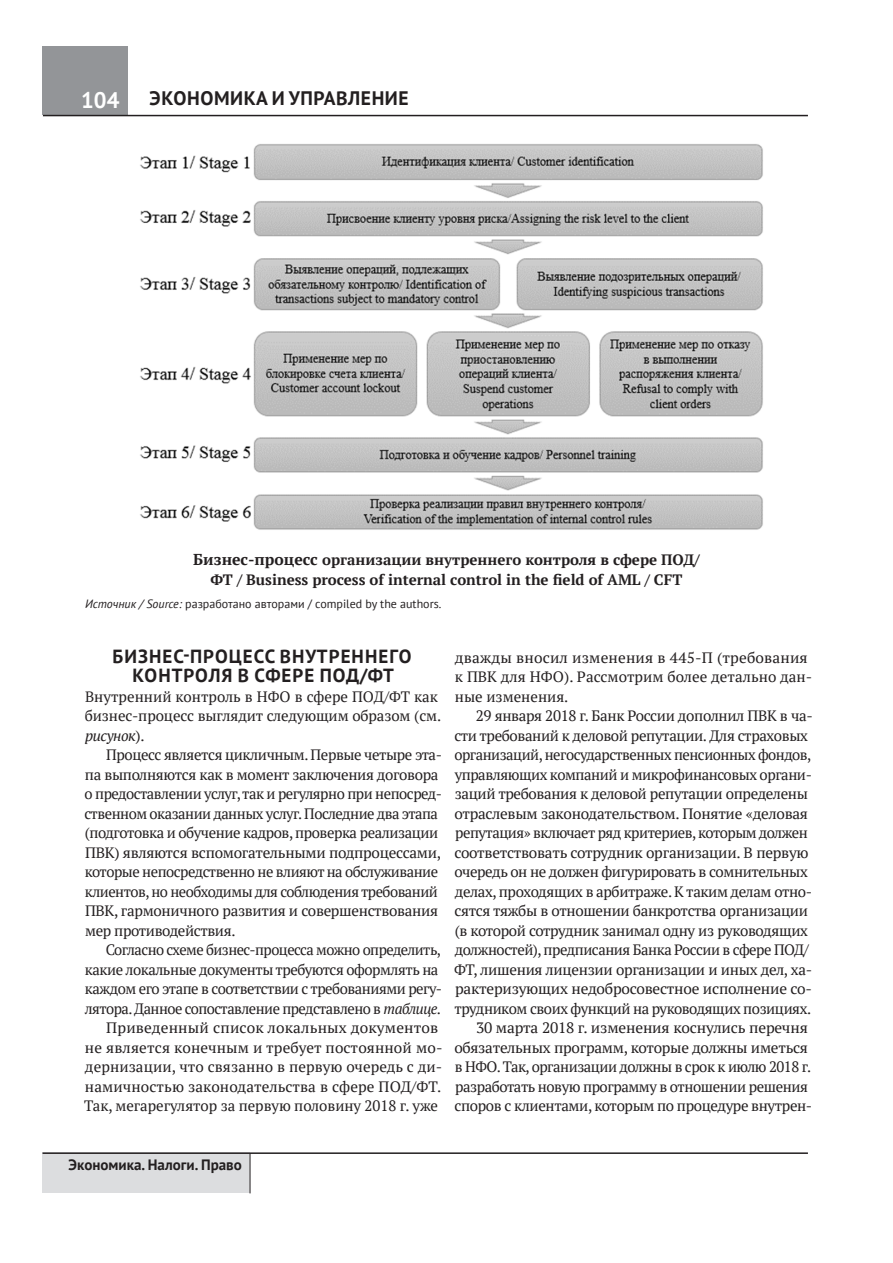
<style>
.page{position:relative;width:893px;height:1263px;background:#fff}
.page>*{position:absolute;margin:0;border:0;box-sizing:border-box;transform-origin:0 0}
.t1{font:700 22.5px "PT Sans";color:#fff}
.t2{font:700 19.5px "PT Sans";letter-spacing:.03em;color:#231f20}
.t3{font:700 18.9px/19.5px "PT Sans";letter-spacing:.055em;color:#231f20;text-align:center}
.t4{font:15px/19.5px "PT Serif";letter-spacing:-.025em;color:#231f20}
.t5{font:700 15px/19.5px "PT Serif";color:#231f20;text-align:center}
.t6{font:15px/19.5px "PT Serif";letter-spacing:.005em;color:#231f20}
.t7{font:15px/19.5px "PT Serif";letter-spacing:-.005em;color:#231f20}
.t8{font:700 15px "PT Sans";color:#231f20}
.t9{font:12px "PT Sans";color:#231f20}
.s1{font-size:15.75px}
.s2{font-style:italic}
</style>
<div class="page">
<div style="left:43px;top:47px;width:85px;height:68px;background:#939598"></div>
<hr style="left:43px;top:115px;width:765px;height:1px;background:#231f20">
<div style="left:43px;top:1152px;width:207px;height:41px;background:#dcdddf"></div>
<hr style="left:250px;top:1153px;width:1px;height:40px;background:#231f20">
<hr style="left:43px;top:1152px;width:765px;height:2px;background:#231f20">
<img style="left:140px;top:144px;width:623px;height:386px">
<h1 class="t1" style="left:81px;top:85px;width:40px">104</h1>
<h2 class="t2" style="left:150px;top:86px;width:261px">ЭКОНОМИКА И УПРАВЛЕНИЕ</h2>
<p class="t5" style="left:193px;top:550px;width:508px"><span class="s1">Бизнес-процесс</span> организации внутреннего контроля в сфере ПОД/<br>ФТ / Business process of internal control in the field of AML / CFT</p>
<p class="t9" style="left:85px;top:596px;width:358px"><span class="s2">Источник / Source:</span> разработано авторами / compiled by the authors.</p>
<p class="t3" style="left:113px;top:646px;width:300px">БИЗНЕС-ПРОЦЕСС ВНУТРЕННЕГО<br>КОНТРОЛЯ В СФЕРЕ ПОД/ФТ</p>
<p class="t7" style="left:85px;top:686px;width:358px">Внутренний контроль в НФО в сфере ПОД/ФТ как бизнес-процесс выглядит следующим образом (cм. <span class="s2">рисунок</span>).</p>
<p class="t4" style="left:85px;top:745px;width:359px;text-indent:22px">Процесс является цикличным. Первые четыре эта&shy;па выполняются как в момент заключения договора о предоставлении услуг, так и регулярно при непосред&shy;ственном оказании данных услуг. Последние два этапа (подготовка и обучение кадров, проверка реализации ПВК) являются вспомогательными подпроцессами, которые непосредственно не влияют на обслуживание клиентов, но необходимы для соблюдения требований ПВК, гармоничного развития и совершенствования мер противодействия.</p>
<p class="t4" style="left:84px;top:940px;width:360px;text-align:right">Согласно схеме бизнес-процесса можно определить, какие локальные документы требуются оформлять на каждом его этапе в соответствии с требованиями регу&shy;лятора. Данное сопоставление представлено в <span class="s2">таблице</span>.<br>Приведенный список локальных документов<br>не является конечным и требует постоянной мо&shy;дернизации, что связанно в первую очередь с ди&shy;намичностью законодательства в сфере ПОД/ФТ.<br>Так, мегарегулятор за первую половину 2018 г. уже</p>
<p class="t6" style="left:455px;top:647px;width:359px">дважды вносил изменения в 445-П (требования к ПВК для НФО). Рассмотрим более детально дан&shy;ные изменения.</p>
<p class="t4" style="left:476px;top:706px;width:338px">29 января 2018 г. Банк России дополнил ПВК в ча-</p>
<p class="t4" style="left:454px;top:725px;width:355px">сти требований к деловой репутации. Для страховых</p>
<p class="t4" style="left:454px;top:745px;width:358px">организаций, негосударственных пенсионных фондов,</p>
<p class="t4" style="left:455px;top:764px;width:359px">управляющих компаний и микрофинансовых органи-</p>
<p class="t4" style="left:455px;top:784px;width:355px">заций требования к деловой репутации определены</p>
<p class="t4" style="left:454px;top:803px;width:355px">отраслевым законодательством. Понятие «деловая</p>
<p class="t4" style="left:455px;top:823px;width:354px">репутация» включает ряд критериев, которым должен</p>
<p class="t4" style="left:454px;top:842px;width:356px">соответствовать сотрудник организации. В первую</p>
<p class="t4" style="left:454px;top:862px;width:355px">очередь он не должен фигурировать в сомнительных</p>
<p class="t4" style="left:455px;top:881px;width:359px">делах, проходящих в арбитраже. К таким делам отно-</p>
<p class="t4" style="left:454px;top:901px;width:355px">сятся тяжбы в отношении банкротства организации</p>
<p class="t4" style="left:455px;top:920px;width:355px">(в которой сотрудник занимал одну из руководящих</p>
<p class="t4" style="left:455px;top:940px;width:356px">должностей), предписания Банка России в сфере ПОД/</p>
<p class="t4" style="left:454px;top:959px;width:360px">ФТ, лишения лицензии организации и иных дел, ха-</p>
<p class="t4" style="left:455px;top:979px;width:358px">рактеризующих недобросовестное исполнение со-</p>
<p class="t4" style="left:454px;top:998px;width:358px">трудником своих функций на руководящих позициях.</p>
<p class="t4" style="left:476px;top:1018px;width:333px">30 марта 2018 г. изменения коснулись перечня</p>
<p class="t4" style="left:454px;top:1037px;width:355px">обязательных программ, которые должны иметься</p>
<p class="t4" style="left:455px;top:1057px;width:358px">в НФО. Так, организации должны в срок к июлю 2018 г.</p>
<p class="t4" style="left:455px;top:1076px;width:354px">разработать новую программу в отношении решения</p>
<p class="t4" style="left:454px;top:1096px;width:359px">споров с клиентами, которым по процедуре внутрен-</p>
<p class="t8" style="left:69px;top:1154px;width:175px">Экономика. Налоги. Право</p>
</div>
